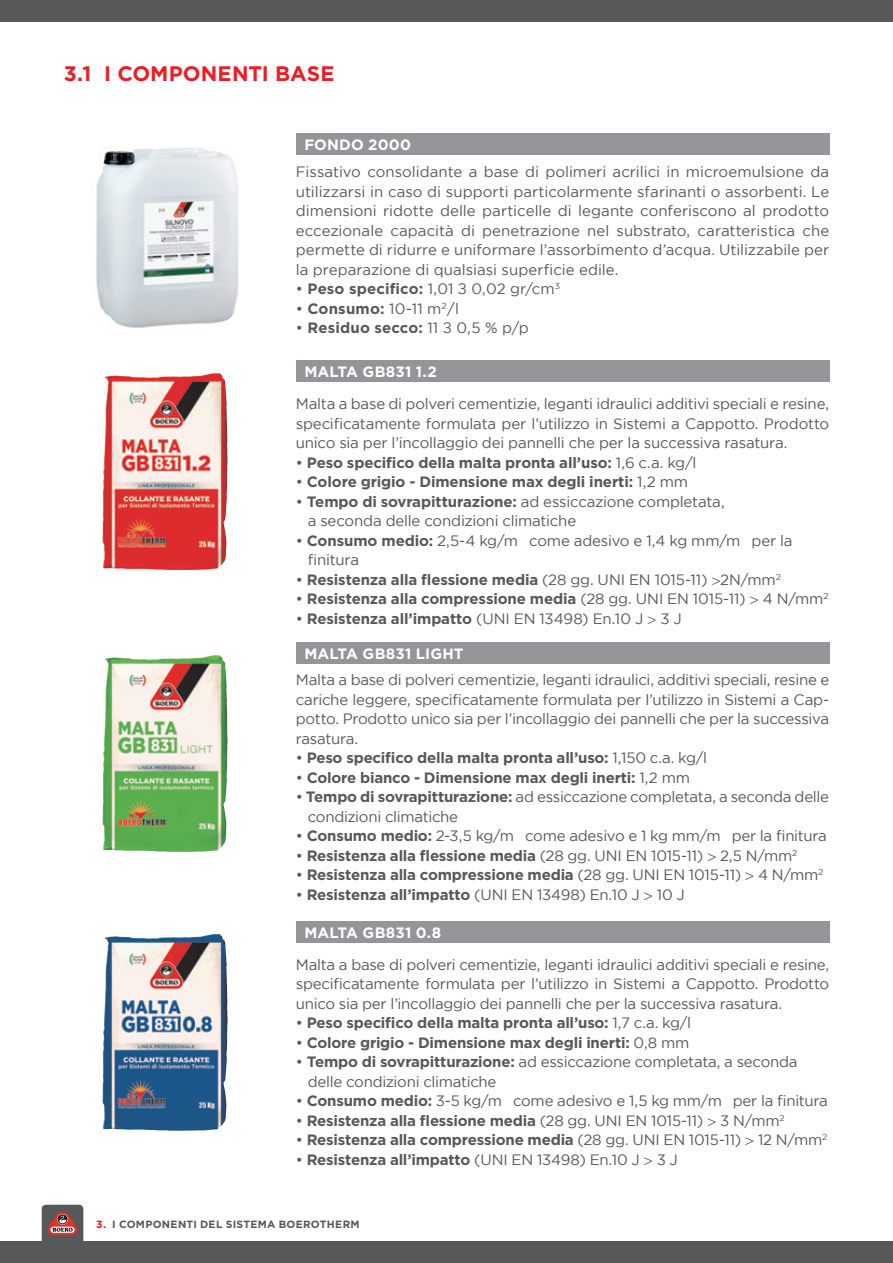
<style>
.page{position:relative;width:893px;height:1263px;background:#fff}
.page>*{position:absolute;margin:0;border:0;box-sizing:border-box;transform-origin:0 0}
.t1{font:700 21px "Gotham";letter-spacing:.005em;color:#ee1d23}
.t2{font:15px/19.5px "Gotham";letter-spacing:-.015em;color:#57585a;text-align:justify}
.t3{font:700 15px "Gotham";letter-spacing:-.015em;color:#57585a}
.t4{font:700 15px "Gotham";letter-spacing:.01em;color:#fff}
.t5{font:700 15px "Gotham";letter-spacing:.01em;color:#57585a}
.t6{font:700 10.5px "Gotham";letter-spacing:.025em;color:#57585a}
.s1{font-weight:700}
.s2{font-weight:400}
.s3{font-family:"Futura";font-weight:300;color:#353b40}
.s4{color:#ee1d23}
</style>
<div class="page">
<div style="left:0;top:1242px;width:893px;height:21px;background:#57585a"></div>
<svg style="left:42px;top:1205px;width:41px;height:37px;background:#7a5b5b"></svg>
<img style="left:96px;top:147px;width:143px;height:181px">
<img style="left:102px;top:373px;width:116px;height:197px">
<img style="left:102px;top:655px;width:119px;height:197px">
<img style="left:102px;top:934px;width:116px;height:197px">
<div style="left:296px;top:133px;width:533px;height:21px;background:#939598"></div>
<div style="left:296px;top:360px;width:533px;height:21px;background:#939598"></div>
<div style="left:296px;top:642px;width:533px;height:21px;background:#939598"></div>
<div style="left:296px;top:921px;width:533px;height:21px;background:#939598"></div>
<div style="left:0;top:0;width:893px;height:21px;background:#57585a"></div>
<h1 class="t1" style="left:64px;top:59px;width:272px">3.1 I COMPONENTI BASE</h1>
<p class="t4" style="left:304px;top:135px;width:108px">FONDO 2000</p>
<p class="t2" style="left:296px;top:162px;width:535px">Fissativo consolidante a base di polimeri acrilici in microemulsione da utilizzarsi in caso di supporti particolarmente sfarinanti o assorbenti. Le dimensioni ridotte delle particelle di legante conferiscono al prodotto eccezionale capacità di penetrazione nel substrato, caratteristica che permette di ridurre e uniformare l’assorbimento d’acqua. Utilizzabile per la preparazione di qualsiasi superficie edile.</p>
<p class="t2" style="left:296px;top:279px;width:266px">• <span class="s1">Peso specifico:</span> 1,01 ± 0,02 gr/cm<sup>3</sup></p>
<p class="t2" style="left:296px;top:299px;width:165px">• <span class="s1">Consumo:</span> 10-11 m<sup>2</sup>/l</p>
<p class="t5" style="left:296px;top:318px;width:235px"><span class="s2">•</span> Residuo secco: <span class="s2">11 ± 0,5 % p/p</span></p>
<p class="t4" style="left:304px;top:361px;width:134px">MALTA GB831 1.2</p>
<p class="t2" style="left:296px;top:394px;width:535px">Malta a base di polveri cementizie, leganti idraulici additivi speciali e resine, specificatamente formulata per l’utilizzo in Sistemi a Cappotto. Prodotto unico sia per l’incollaggio dei pannelli che per la successiva rasatura.</p>
<p class="t3" style="left:296px;top:452px;width:402px"><span class="s2">•</span> Peso specifico della malta pronta all’uso: <span class="s2">1,6 c.a. kg/l</span></p>
<p class="t3" style="left:296px;top:472px;width:394px"><span class="s2">•</span> Colore grigio - Dimensione max degli inerti: <span class="s2">1,2 mm</span></p>
<p class="t2" style="left:308px;top:491px;width:418px;text-indent:-12px">• <span class="s1">Tempo di sovrapitturazione:</span> ad essiccazione completata, a seconda delle condizioni climatiche</p>
<p class="t2" style="left:308px;top:530px;width:486px;text-indent:-12px">• <span class="s1">Consumo medio:</span> 2,5-4 kg/m² come adesivo e 1,4 kg mm/m² per la finitura</p>
<p class="t3" style="left:296px;top:569px;width:487px"><span class="s2">•</span> Resistenza alla flessione media <span class="s2">(28 gg. UNI EN 1015-11)</span> <span class="s3">&gt;</span><span class="s2">2N/mm</span><sup>2</sup></p>
<p class="t3" style="left:296px;top:589px;width:534px"><span class="s2">•</span> Resistenza alla compressione media <span class="s2">(28 gg. UNI EN 1015-11)</span> <span class="s3">&gt;</span> <span class="s2">4 N/mm</span><sup>2</sup></p>
<p class="t2" style="left:296px;top:608px;width:387px">• <span class="s1">Resistenza all’impatto</span> (UNI EN 13498) En.10 J <span class="s3">&gt;</span> 3 J</p>
<p class="t4" style="left:304px;top:643px;width:161px">MALTA GB831 LIGHT</p>
<p class="t2" style="left:296px;top:670px;width:535px">Malta a base di polveri cementizie, leganti idraulici, additivi speciali, resine e cariche leggere, specificatamente formulata per l’utilizzo in Sistemi a Cap&shy;potto. Prodotto unico sia per l’incollaggio dei pannelli che per la successiva rasatura.</p>
<p class="t3" style="left:296px;top:748px;width:413px"><span class="s2">•</span> Peso specifico della malta pronta all’uso: <span class="s2">1,150 c.a. kg/l</span></p>
<p class="t3" style="left:296px;top:767px;width:396px"><span class="s2">•</span> Colore bianco - Dimensione max degli inerti: <span class="s2">1,2 mm</span></p>
<p class="t2" style="left:308px;top:787px;width:523px;text-indent:-12px">• <span class="s1">Tempo di sovrapitturazione:</span> ad essiccazione completata, a seconda delle condizioni climatiche</p>
<p class="t2" style="left:296px;top:826px;width:533px">• <span class="s1">Consumo medio:</span> 2-3,5 kg/m² come adesivo e 1 kg mm/m² per la finitura</p>
<p class="t3" style="left:296px;top:845px;width:503px"><span class="s2">•</span> Resistenza alla flessione media <span class="s2">(28 gg. UNI EN 1015-11)</span> <span class="s3">&gt;</span> <span class="s2">2,5 N/mm</span><sup>2</sup></p>
<p class="t3" style="left:296px;top:865px;width:529px"><span class="s2">•</span> Resistenza alla compressione media <span class="s2">(28 gg. UNI EN 1015-11)</span> <span class="s3">&gt;</span> <span class="s2">4 N/mm</span><sup>2</sup></p>
<p class="t2" style="left:296px;top:884px;width:390px">• <span class="s1">Resistenza all’impatto</span> (UNI EN 13498) En.10 J <span class="s3">&gt;</span> 10 J</p>
<p class="t4" style="left:304px;top:922px;width:138px">MALTA GB831 0.8</p>
<p class="t2" style="left:296px;top:954px;width:535px">Malta a base di polveri cementizie, leganti idraulici additivi speciali e resine, specificatamente formulata per l’utilizzo in Sistemi a Cappotto. Prodotto unico sia per l’incollaggio dei pannelli che per la successiva rasatura.</p>
<p class="t3" style="left:296px;top:1013px;width:397px"><span class="s2">•</span> Peso specifico della malta pronta all’uso: <span class="s2">1,7 c.a. kg/l</span></p>
<p class="t3" style="left:296px;top:1032px;width:395px"><span class="s2">•</span> Colore grigio - Dimensione max degli inerti: <span class="s2">0,8 mm</span></p>
<p class="t2" style="left:308px;top:1052px;width:491px;text-indent:-12px">• <span class="s1">Tempo di sovrapitturazione:</span> ad essiccazione completata, a seconda delle condizioni climatiche</p>
<p class="t2" style="left:296px;top:1091px;width:534px">• <span class="s1">Consumo medio:</span> 3-5 kg/m² come adesivo e 1,5 kg mm/m² per la finitura</p>
<p class="t3" style="left:296px;top:1110px;width:490px"><span class="s2">•</span> Resistenza alla flessione media <span class="s2">(28 gg. UNI EN 1015-11)</span> <span class="s3">&gt;</span> <span class="s2">3 N/mm</span><sup>2</sup></p>
<p class="t3" style="left:296px;top:1130px;width:533px"><span class="s2">•</span> Resistenza alla compressione media <span class="s2">(28 gg. UNI EN 1015-11)</span> <span class="s3">&gt;</span> <span class="s2">12 N/mm</span><sup>2</sup></p>
<p class="t2" style="left:296px;top:1149px;width:384px">• <span class="s1">Resistenza all’impatto</span> (UNI EN 13498) En.10 J <span class="s3">&gt;</span> 3 J</p>
<p class="t6" style="left:96px;top:1218px;width:265px"><span class="s4">3.</span> I COMPONENTI DEL SISTEMA BOEROTHERM</p>
</div>
